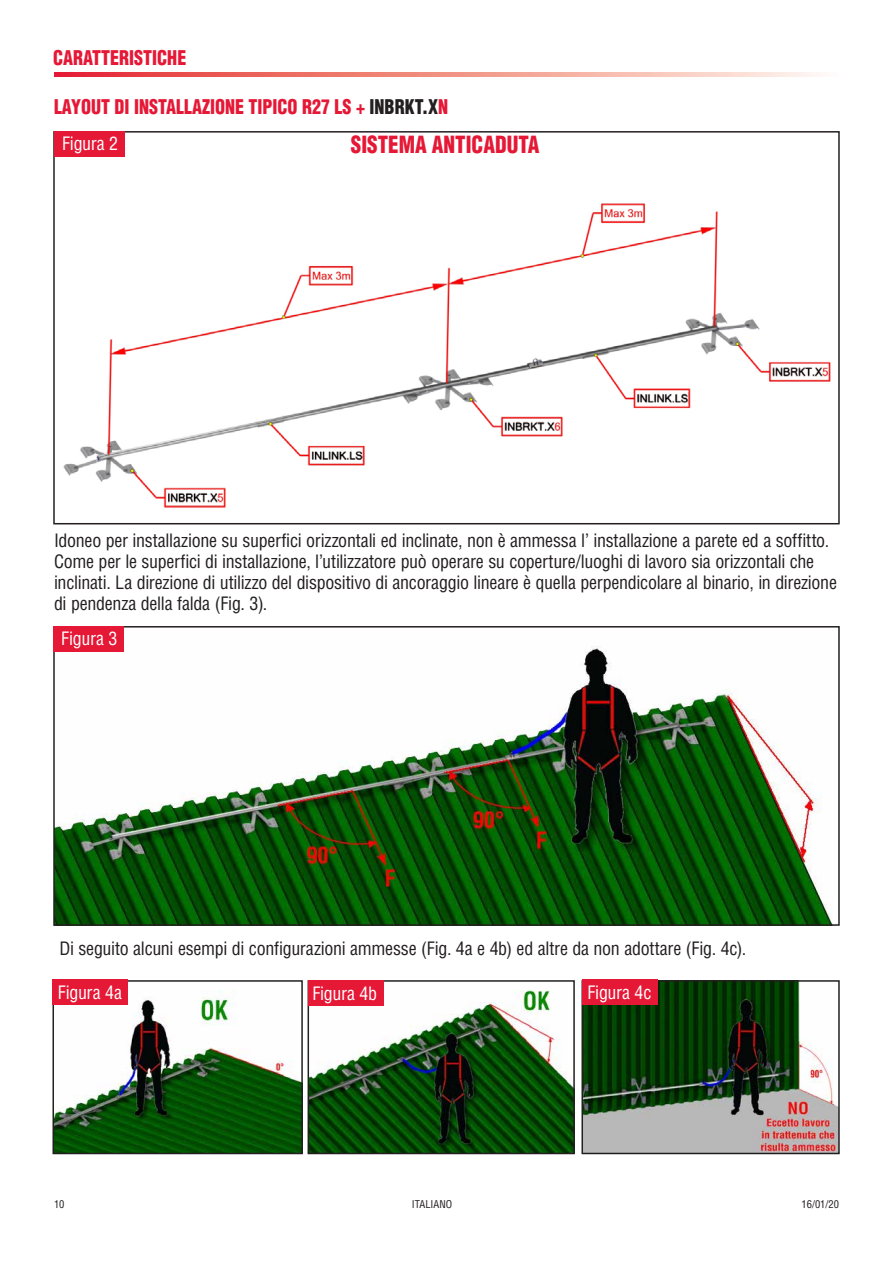
<style>
.page{position:relative;width:893px;height:1263px;background:#fff}
.page>*{position:absolute;margin:0;border:0;box-sizing:border-box;transform-origin:0 0}
.subhead{font:900 condensed 23.1px "Helvetica LT Std";color:#e51836;scale:.91 1}
.subhead-2{font:900 condensed 19.8px "Helvetica LT Std";color:#e51836;scale:.91 1}
.page_headings{font:900 condensed 19.8px "Helvetica LT Std";color:#e51836;scale:.91 1}
.Body_copy{font:condensed 18px/21px "Helvetica LT Std";letter-spacing:-.015em;color:#231f20}
.Body_copy-2{font:condensed 18px "Helvetica LT Std";letter-spacing:-.015em;color:#fff}
.t1{font:condensed 10.5px "Helvetica LT Std";color:#231f20}
.s1{color:#231f20}
</style>
<div class="page">
<svg style="left:54px;top:72px;width:764px;height:5px;background:#f08e87"></svg>
<img style="left:63px;top:203px;width:768px;height:305px">
<div style="left:53px;top:131px;width:787px;height:393px;border:2px solid #231f20"></div>
<img style="left:56px;top:646px;width:776px;height:277px">
<div style="left:53px;top:626px;width:787px;height:300px;border:2px solid #231f20"></div>
<div style="left:54px;top:131px;width:71px;height:26px;background:#e51836"></div>
<div style="left:53px;top:626px;width:71px;height:25px;background:#e51836"></div>
<img style="left:55px;top:991px;width:245px;height:160px">
<div style="left:52px;top:980px;width:251px;height:174px;border:2px solid #231f20"></div>
<img style="left:311px;top:983px;width:261px;height:168px">
<div style="left:308px;top:980px;width:267px;height:174px;border:2px solid #231f20"></div>
<img style="left:584px;top:983px;width:253px;height:168px">
<div style="left:581px;top:980px;width:259px;height:174px;border:2px solid #231f20"></div>
<div style="left:52px;top:979px;width:76px;height:26px;background:#e51836"></div>
<div style="left:308px;top:980px;width:75px;height:26px;background:#e51836"></div>
<div style="left:582px;top:979px;width:76px;height:26px;background:#e51836"></div>
<p class="page_headings" style="left:53px;top:46px;width:148px">CARATTERISTICHE</p>
<p class="subhead-2" style="left:54px;top:94px;width:434px">LAYOUT DI INSTALLAZIONE TIPICO R27 LS + <span class="s1">INBRKT.X</span>N</p>
<p class="Body_copy-2" style="left:62px;top:132px;width:58px">Figura 2</p>
<p class="subhead" style="left:351px;top:130px;width:209px">SISTEMA ANTICADUTA</p>
<p class="Body_copy" style="left:54px;top:530px;width:784px">Idoneo per installazione su superfici orizzontali ed inclinate, non è ammessa l’ installazione a parete ed a soffitto.<br>Come per le superfici di installazione, l’utilizzatore può operare su coperture/luoghi di lavoro sia orizzontali che inclinati. La direzione di utilizzo del dispositivo di ancoraggio lineare è quella perpendicolare al binario, in direzione di pendenza della falda (Fig. 3).</p>
<p class="Body_copy-2" style="left:61px;top:627px;width:58px">Figura 3</p>
<p class="Body_copy" style="left:59px;top:938px;width:688px">Di seguito alcuni esempi di configurazioni ammesse (Fig. 4a e 4b) ed altre da non adottare (Fig. 4c).</p>
<p class="Body_copy-2" style="left:58px;top:981px;width:66px">Figura 4a</p>
<p class="Body_copy-2" style="left:312px;top:982px;width:66px">Figura 4b</p>
<p class="Body_copy-2" style="left:587px;top:981px;width:66px">Figura 4c</p>
<p class="t1" style="left:54px;top:1197px;width:12px">10</p>
<p class="t1" style="left:412px;top:1197px;width:42px">ITALIANO</p>
<p class="t1" style="left:802px;top:1197px;width:39px">16/01/20</p>
</div>
